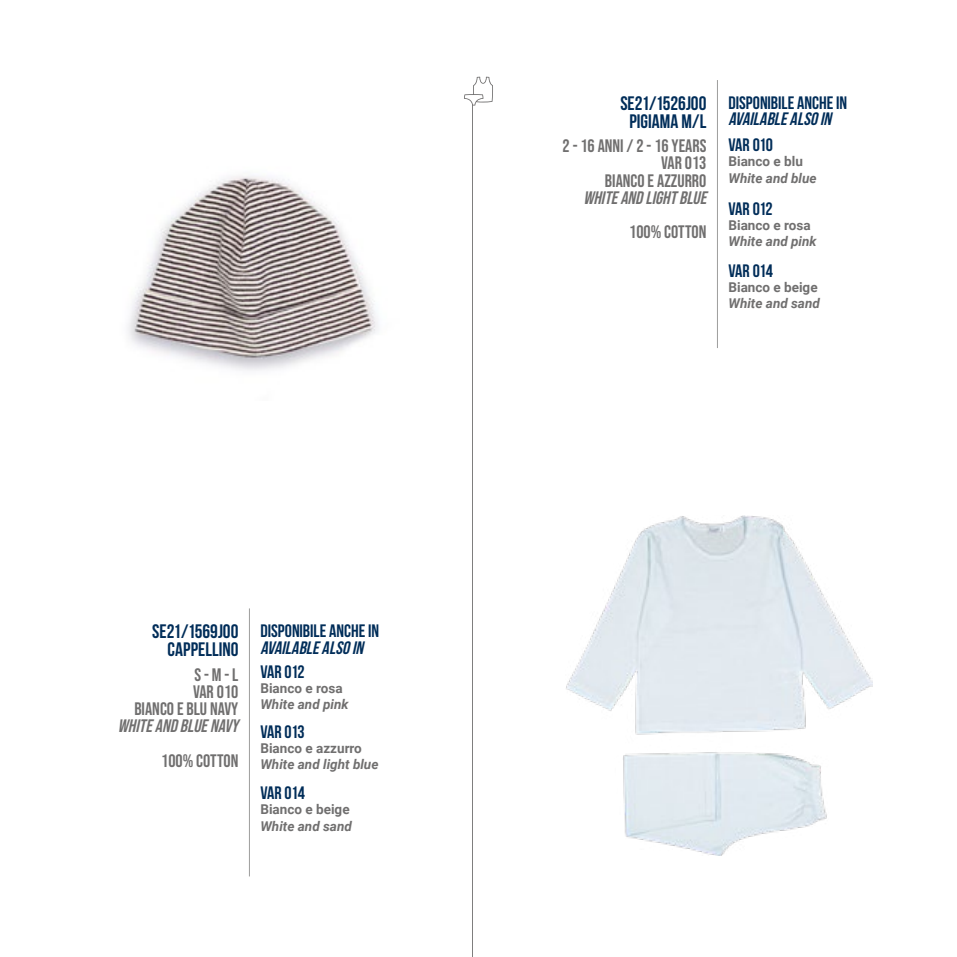
<style>
.page{position:relative;width:957px;height:957px;background:#fff}
.page>*{position:absolute;margin:0;border:0;box-sizing:border-box;transform-origin:0 0}
.t1{font:700 19.5px/18px "Bebas Neue";color:#002d59;text-align:center}
.t2{font:18px/17.2px "Bebas Neue";color:#706f6f;text-align:right}
.t3{font:700 18px "Bebas Neue";letter-spacing:-.005em;color:#002d59}
.t4{font:italic 18px "Bebas Neue";color:#706f6f}
.t5{font:italic 700 18px "Bebas Neue";color:#002d59}
.t6{font:italic 700 13.5px "Roboto";color:#706f6f}
.t7{font:700 13.5px "Roboto";color:#706f6f}
</style>
<div class="page">
<img style="left:128px;top:176px;width:250px;height:195px">
<img style="left:566px;top:515px;width:306px;height:340px">
<svg style="left:464px;top:77px;width:29px;height:880px"></svg>
<hr style="left:717px;top:80px;width:1px;height:268px;background:#9d9d9c">
<hr style="left:249px;top:608px;width:1px;height:268px;background:#9d9d9c">
<p class="t1" style="left:152px;top:622px;width:88px;text-align:right">SE21/1569J00<br>CAPPELLINO</p>
<p class="t2" style="left:134px;top:665px;width:106px">S - M - L<br>VAR 010<br>BIANCO E BLU NAVY</p>
<p class="t4" style="left:118px;top:716px;width:126px">WHITEANDBLUENAVY</p>
<p class="t2" style="left:161px;top:752px;width:79px">100% COTTON</p>
<p class="t3" style="left:260px;top:621px;width:120px">DISPONIBILE ANCHE IN</p>
<p class="t5" style="left:260px;top:637px;width:108px">AVAILABLEALSOIN</p>
<p class="t3" style="left:260px;top:661px;width:46px">VAR 012</p>
<p class="t7" style="left:260px;top:678px;width:84px">Bianco e rosa</p>
<p class="t6" style="left:260px;top:695px;width:90px">White and pink</p>
<p class="t3" style="left:260px;top:721px;width:46px">VAR 013</p>
<p class="t7" style="left:260px;top:738px;width:103px">Bianco e azzurro</p>
<p class="t6" style="left:260px;top:755px;width:120px">White and light blue</p>
<p class="t3" style="left:260px;top:783px;width:46px">VAR 014</p>
<p class="t7" style="left:260px;top:800px;width:91px">Bianco e beige</p>
<p class="t6" style="left:260px;top:816px;width:93px">White and sand</p>
<p class="t1" style="left:620px;top:94px;width:88px">SE21/1526J00<br>PIGIAMA M/L</p>
<p class="t2" style="left:562px;top:137px;width:145px">2 - 16 ANNI / 2 - 16 YEARS<br>VAR 013<br>BIANCO E AZZURRO</p>
<p class="t4" style="left:583px;top:187px;width:129px">WHITEANDLIGHTBLUE</p>
<p class="t2" style="left:629px;top:223px;width:79px">100% COTTON</p>
<p class="t3" style="left:728px;top:93px;width:120px">DISPONIBILE ANCHE IN</p>
<p class="t5" style="left:728px;top:109px;width:108px">AVAILABLEALSOIN</p>
<p class="t3" style="left:728px;top:135px;width:46px">VAR 010</p>
<p class="t7" style="left:728px;top:152px;width:76px">Bianco e blu</p>
<p class="t6" style="left:728px;top:169px;width:90px">White and blue</p>
<p class="t3" style="left:728px;top:199px;width:46px">VAR 012</p>
<p class="t7" style="left:728px;top:216px;width:84px">Bianco e rosa</p>
<p class="t6" style="left:728px;top:232px;width:90px">White and pink</p>
<p class="t3" style="left:728px;top:261px;width:46px">VAR 014</p>
<p class="t7" style="left:728px;top:277px;width:91px">Bianco e beige</p>
<p class="t6" style="left:728px;top:294px;width:93px">White and sand</p>
</div>
